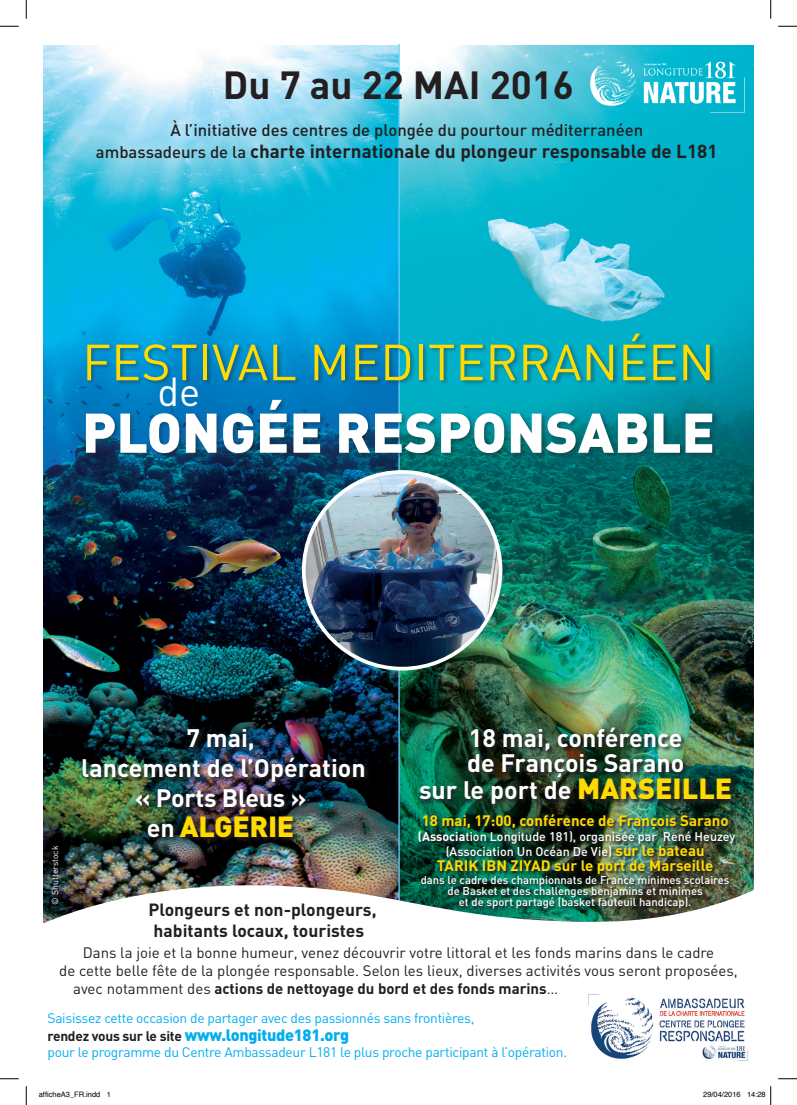
<style>
.page{position:relative;width:797px;height:1105px;background:#fff}
.page>*{position:absolute;margin:0;border:0;box-sizing:border-box;transform-origin:0 0}
.t1{font:900 55px "DIN";color:#fff}
.t2{font:50px "DIN";color:#ffdb01}
.t3{font:40px "DIN";color:#fff}
.t4{font:700 38.75px "DIN";color:#231f20}
.t5{font:900 28.75px "DIN";letter-spacing:-.01em;color:#ffdb01}
.t6{font:700 25px/30px "DIN";color:#fff;text-align:center}
.t7{font:700 18.75px "DIN";color:#231f20}
.t8{font:700 17.5px/21px "DIN";color:#231f20}
.t9{font:500 16.62px "DIN";color:#231f20}
.t10{font:900 16.25px "DIN";letter-spacing:-.02em;color:#00aeef}
.t11{font:15px "DIN";color:#231f20}
.t12{font:700 15px "DIN";color:#ffdb01}
.t13{font:700 15px "DIN";color:#231f20}
.t14{font:13.75px "DIN";letter-spacing:-.02em;color:#00aeef}
.t15{font:500 12.5px/15px "DIN";color:#fff;text-align:center}
.t16{font:500 11.25px/11.2px "DIN";color:#fff;text-align:center}
.t17{font:8.75px "DIN";color:#fff}
.t18{font:7.5px "Helvetica";color:#000}
.s1{font-weight:500;font-size:16.62px}
.s2{font-weight:900;font-size:28.75px;color:#ffdb01}
.s3{font-weight:700;font-size:25px;color:#fff}
.s4{font-weight:700}
.s5{font-weight:700;font-size:15px;color:#ffdb01}
.s6{font-weight:400}
.s7{font-weight:700;font-size:13.75px;color:#231f20}
</style>
<div class="page">
<img style="left:44px;top:45px;width:709px;height:836px">
<hr style="left:398px;top:44px;width:2px;height:865px;background:#6bcff6">
<img style="left:43px;top:881px;width:711px;height:42px">
<img style="left:304px;top:472px;width:196px;height:197px;border-radius:98px">
<div style="left:302px;top:470px;width:200px;height:200px;border:4px solid #fff;border-radius:50%"></div>
<div style="left:84px;top:332px;width:634px;height:127px;background:#231f20;opacity:.41"></div>
<img style="left:82px;top:727px;width:289px;height:116px">
<img style="left:419px;top:726px;width:318px;height:85px">
<img style="left:588px;top:994px;width:160px;height:67px">
<img style="left:578px;top:50px;width:170px;height:67px">
<img style="left:418px;top:815px;width:321px;height:98px">
<svg style="left:0;top:25px;width:19px;height:2px"></svg>
<svg style="left:778px;top:25px;width:19px;height:2px"></svg>
<svg style="left:0;top:1078px;width:19px;height:1px"></svg>
<svg style="left:778px;top:1078px;width:19px;height:1px"></svg>
<svg style="left:25px;top:0;width:2px;height:19px"></svg>
<svg style="left:25px;top:1086px;width:2px;height:19px"></svg>
<svg style="left:770px;top:0;width:1px;height:19px"></svg>
<svg style="left:770px;top:1086px;width:1px;height:19px"></svg>
<h3 class="t4" style="left:223px;top:60px;width:352px">Du 7 au 22 MAI 2016</h3>
<p class="t9" style="left:170px;top:119px;width:474px">À l’initiative des centres de plongée du pourtour méditerranéen</p>
<p class="t7" style="left:96px;top:139px;width:623px"><span class="s1">ambassadeurs de la</span> charte internationale du plongeur responsable de L181</p>
<h2 class="t2" style="left:82px;top:331px;width:634px">FESTIVAL MEDITERRANÉEN</h2>
<h1 class="t1" style="left:82px;top:396px;width:634px">PLONGÉE RESPONSABLE</h1>
<h3 class="t3" style="left:157px;top:367px;width:45px">de</h3>
<h3 class="t6" style="left:467px;top:724px;width:219px;line-height:25px;text-align:left">18 mai, conférence de François Sarano</h3>
<h3 class="t6" style="left:419px;top:774px;width:315px">sur le port de <span class="s2">MARSEILLE</span></h3>
<h3 class="t6" style="left:81px;top:722px;width:286px">7 mai,<br>lancement de l’Opération « Ports Bleus »</h3>
<h3 class="t5" style="left:147px;top:807px;width:149px"><span class="s3">en</span> ALGÉRIE</h3>
<p class="t12" style="left:422px;top:811px;width:308px">18 mai, 17:00, conférence de François Sarano</p>
<p class="t15" style="left:418px;top:828px;width:319px"><span class="s4">(Associa</span>tion Longitude 181), organisée par René Heuzey (Association Un Océan De Vie) <span class="s5">sur le bateau</span></p>
<p class="t12" style="left:437px;top:856px;width:278px">TARIK IBN ZIYAD sur le port de Marseille</p>
<p class="t16" style="left:421px;top:873px;width:310px">dans le cadre des championnats de France minimes scolaires de Basket et des challenges benjamins et minimes</p>
<p class="t17" style="left:50px;top:905px;width:61px;rotate:-90deg">© Shutterstock</p>
<p class="t16" style="left:459px;top:896px;width:234px">et de sport partagé (basket fauteuil handicap).</p>
<p class="t8" style="left:148px;top:898px;width:230px">Plongeurs et non-plongeurs, habitants locaux, touristes</p>
<p class="t11" style="left:83px;top:943px;width:633px">Dans la joie et la bonne humeur, venez découvrir votre littoral et les fonds marins dans le cadre</p>
<p class="t11" style="left:59px;top:961px;width:680px">de cette belle fête de la plongée responsable. Selon les lieux, diverses activités vous seront proposées,</p>
<p class="t13" style="left:73px;top:979px;width:486px"><span class="s6">avec notamment des</span> actions de nettoyage du bord et des fonds marins<span class="s6">…</span></p>
<p class="t14" style="left:48px;top:1010px;width:428px">Saisissez cette occasion de partager avec des passionnés sans frontières,</p>
<p class="t10" style="left:48px;top:1024px;width:303px"><span class="s7">rendez vous sur le site</span> www.longitude181.org</p>
<p class="t14" style="left:48px;top:1044px;width:521px">pour le programme du Centre Ambassadeur L181 le plus proche participant à l’opération.</p>
<p class="t18" style="left:39px;top:1089px;width:74px">afficheA3_FR.indd 1</p>
<p class="t18" style="left:703px;top:1089px;width:64px">29/04/2016 14:28</p>
</div>
